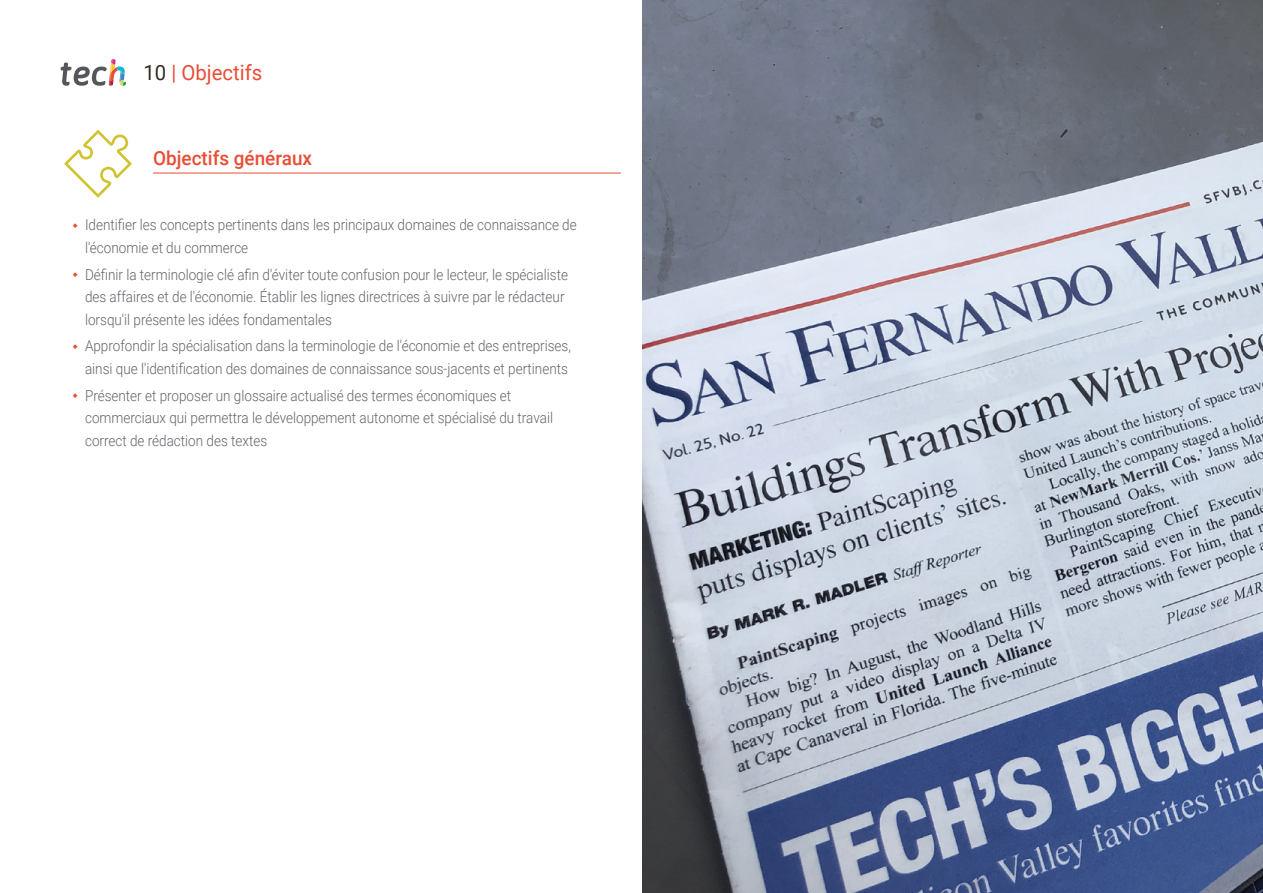
<style>
.page{position:relative;width:1263px;height:893px;background:#fff}
.page>*{position:absolute;margin:0;border:0;box-sizing:border-box;transform-origin:0 0}
.t1{font:21px "Roboto";color:#e94d35}
.t2{font:500 19.5px "Roboto";color:#e94d35}
.t3{font:300 15px/22.5px "Roboto";color:#61646a;scale:.9 1}
.s1{color:#312e20}
</style>
<div class="page">
<hr style="left:153px;top:173px;width:468px;height:1px;background:#e94d35">
<svg style="left:64px;top:130px;width:68px;height:68px"></svg>
<svg style="left:61px;top:59px;width:65px;height:27px"></svg>
<img style="left:642px;top:0;width:621px;height:893px">
<h1 class="t1" style="left:144px;top:57px;width:120px"><span class="s1">10</span> | Objectifs</h1>
<h2 class="t2" style="left:153px;top:144px;width:160px">Objectifs généraux</h2>
<p class="t3" style="left:85px;top:213px;width:548px">Identifier les concepts pertinents dans les principaux domaines de connaissance de l'économie et du commerce</p>
<p class="t3" style="left:85px;top:263px;width:538px">Définir la terminologie clé afin d'éviter toute confusion pour le lecteur, le spécialiste des affaires et de l'économie. Établir les lignes directrices à suivre par le rédacteur lorsqu'il présente les idées fondamentales</p>
<p class="t3" style="left:85px;top:334px;width:541px">Approfondir la spécialisation dans la terminologie de l'économie et des entreprises, ainsi que l'identification des domaines de connaissance sous-jacents et pertinents</p>
<p class="t3" style="left:85px;top:384px;width:521px">Présenter et proposer un glossaire actualisé des termes économiques et commerciaux qui permettra le développement autonome et spécialisé du travail correct de rédaction des textes</p>
</div>
